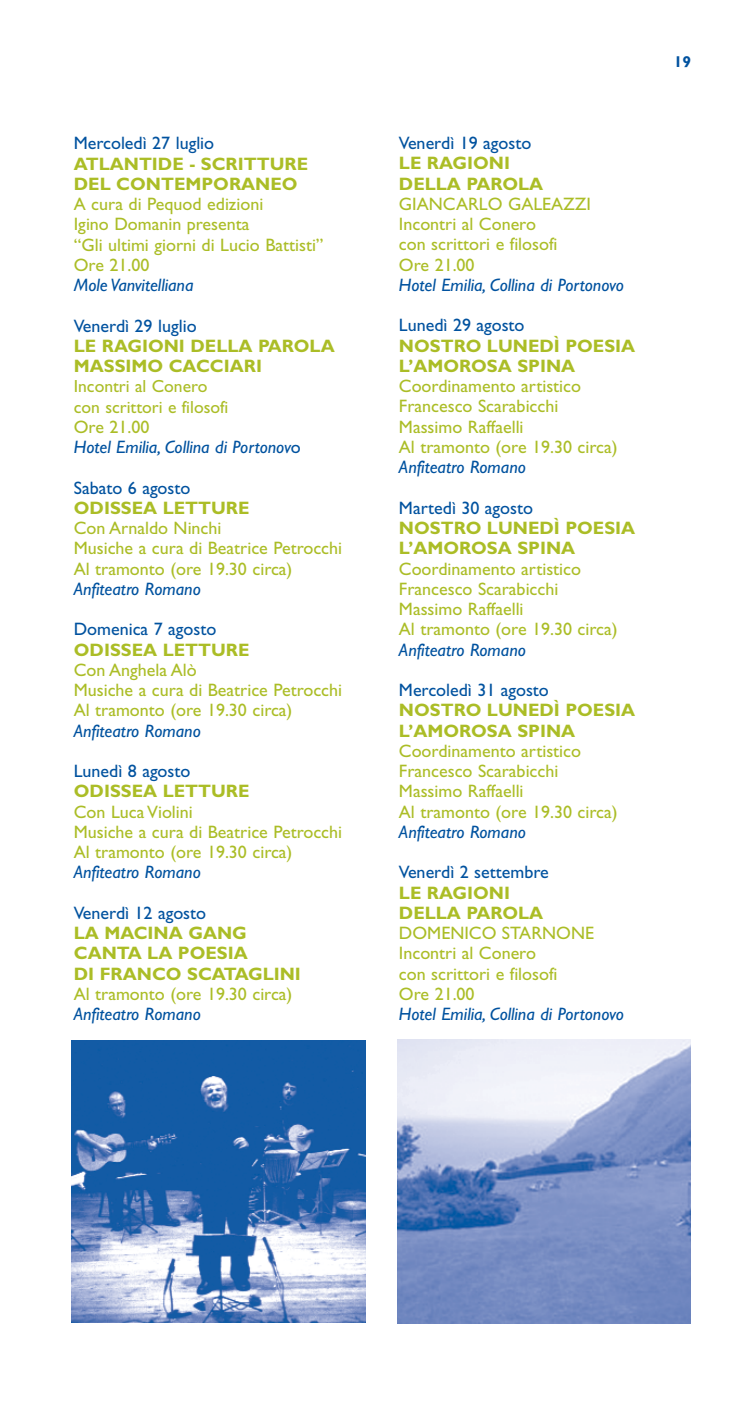
<style>
.page{position:relative;width:739px;height:1408px;background:#fff}
.page>*{position:absolute;margin:0;border:0;box-sizing:border-box;transform-origin:0 0}
.t1{font:18px/20.2px "Gill Sans";color:#abbd26}
.t2{font:700 18px/20.2px "Gill Sans";color:#abbd26}
.t3{font:italic 18px/20.2px "Gill Sans";color:#00529f}
.t4{font:17.55px/20.2px "Gill Sans";color:#abbd26}
.t5{font:700 15.75px "Gill Sans";color:#00529f}
.s1{color:#00529f}
.s2{font-weight:700}
.s3{font-style:italic;color:#00529f}
.s4{font-weight:400;color:#00529f}
.s5{font-style:normal;color:#abbd26}
.s6{font-style:normal}
.s7{font-weight:400}
.s8{font-weight:400;font-style:italic;color:#00529f}
</style>
<div class="page">
<svg style="left:71px;top:1039px;width:620px;height:285px"></svg>
<p class="t1" style="left:74px;top:135px;width:251px"><span class="s1">Mercoledì 27 luglio<br></span><span class="s2">ATLANTIDE - SCRITTURE<br>DEL CONTEMPORANEO<br></span>A cura di Pequod edizioni<br>Igino Domanin presenta<br>“Gli ultimi giorni di Lucio Battisti”<br>Ore 21.00<br><span class="s3">Mole Vanvitelliana</span></p>
<p class="t2" style="left:74px;top:317px;width:262px"><span class="s4">Venerdì 29 luglio<br></span>LE RAGIONI DELLA PAROLA<br>MASSIMO CACCIARI</p>
<p class="t4" style="left:74px;top:378px;width:156px">Incontri al Conero con scrittori e filosofi</p>
<p class="t3" style="left:74px;top:419px;width:228px"><span class="s5">Ore 21.00<br></span>Hotel Emilia, Collina di Portonov<span class="s6">o</span></p>
<p class="t1" style="left:74px;top:479px;width:270px"><span class="s1">Sabato 6 agosto<br></span><span class="s2">ODISSEA LETTURE<br></span>Con Arnaldo Ninchi<br>Musiche a cura di Beatrice Petrocchi<br>Al tramonto (ore 19.30 circa)<br><span class="s3">Anfiteatro Romano</span></p>
<p class="t1" style="left:74px;top:621px;width:270px"><span class="s1">Domenica 7 agosto<br></span><span class="s2">ODISSEA LETTURE<br></span>Con Anghela Alò<br>Musiche a cura di Beatrice Petrocchi<br>Al tramonto (ore 19.30 circa)<br><span class="s3">Anfiteatro Romano</span></p>
<p class="t1" style="left:74px;top:763px;width:270px"><span class="s1">Lunedì 8 agosto<br></span><span class="s2">ODISSEA LETTURE<br></span>Con Luca Violini<br>Musiche a cura di Beatrice Petrocchi<br>Al tramonto (ore 19.30 circa)<br><span class="s3">Anfiteatro Romano</span></p>
<p class="t2" style="left:74px;top:905px;width:228px"><span class="s4">Venerdì 12 agosto<br></span>LA MACINA GANG<br>CANTA LA POESIA<br>DI FRANCO SCATAGLINI<br><span class="s7">Al tramonto (ore 19.30 circa)<br></span><span class="s8">Anfiteatro Romano</span></p>
<p class="t1" style="left:399px;top:135px;width:226px"><span class="s1">Venerdì 19 agosto<br></span><span class="s2">LE RAGIONI<br>DELLA PAROLA<br></span>GIANCARLO GALEAZZI<br>Incontri al Conero<br>con scrittori e filosofi<br>Ore 21.00<br><span class="s3">Hotel Emilia, Collina di Portonovo</span></p>
<p class="t1" style="left:399px;top:317px;width:238px"><span class="s1">Lunedì 29 agosto<br></span><span class="s2">NOSTRO LUNEDÌ POESIA<br>L’AMOROSA SPINA<br></span>Coordinamento artistico<br>Francesco Scarabicchi<br>Massimo Raffaelli<br>Al tramonto (ore 19.30 circa)<br><span class="s3">Anfiteatro Romano</span></p>
<p class="t1" style="left:399px;top:499px;width:238px"><span class="s1">Martedì 30 agosto<br></span><span class="s2">NOSTRO LUNEDÌ POESIA<br>L’AMOROSA SPINA<br></span>Coordinamento artistico<br>Francesco Scarabicchi<br>Massimo Raffaelli<br>Al tramonto (ore 19.30 circa)<br><span class="s3">Anfiteatro Romano</span></p>
<p class="t1" style="left:399px;top:682px;width:238px"><span class="s1">Mercoledì 31 agosto<br></span><span class="s2">NOSTRO LUNEDÌ POESIA<br>L’AMOROSA SPINA<br></span>Coordinamento artistico<br>Francesco Scarabicchi<br>Massimo Raffaelli<br>Al tramonto (ore 19.30 circa)<br><span class="s3">Anfiteatro Romano</span></p>
<p class="t1" style="left:399px;top:864px;width:226px"><span class="s1">Venerdì 2 settembre<br></span><span class="s2">LE RAGIONI<br>DELLA PAROLA<br></span>DOMENICO STARNONE<br>Incontri al Conero<br>con scrittori e filosofi<br>Ore 21.00<br><span class="s3">Hotel Emilia, Collina di Portonovo</span></p>
<p class="t5" style="left:673px;top:56px;width:19px">19</p>
</div>
